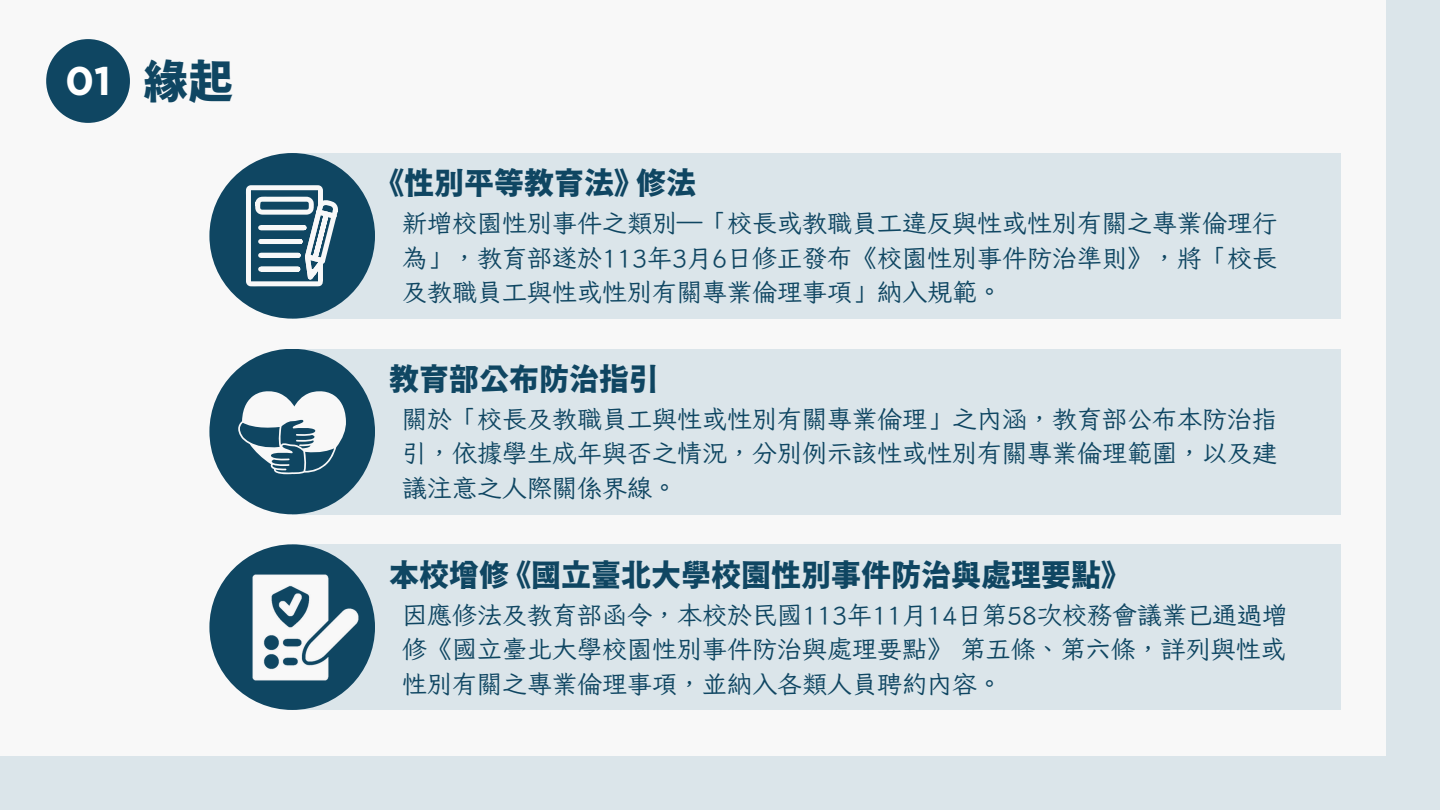
<style>
.page{position:relative;width:1440px;height:810px;background:#dbe5ea}
.page>*{position:absolute;margin:0;border:0;box-sizing:border-box;transform-origin:0 0}
.t1{font:45px "Gen Seki Gothic TW H";color:#0f4662}
.t2{font:700 40px "Gotham";color:#fff}
.t3{font:30px "Gen Seki Gothic TW H";color:#0f4662}
.t4{font:25px/34.5px "Iansui 094";color:#0f4662;text-align:justify}
</style>
<div class="page">
<div style="left:0;top:0;width:1385px;height:755px;background:#f8f8f8"></div>
<div style="left:46px;top:39px;width:84px;height:84px;background:#0f4662;border-radius:50%"></div>
<div style="left:292px;top:153px;width:1049px;height:166px;background:#dbe5ea"></div>
<div style="left:209px;top:153px;width:166px;height:166px;background:#0f4662;border-radius:50%"></div>
<svg style="left:246px;top:185px;width:92px;height:101px"></svg>
<div style="left:292px;top:349px;width:1049px;height:165px;background:#dbe5ea"></div>
<div style="left:209px;top:349px;width:166px;height:165px;background:#0f4662;border-radius:50%"></div>
<svg style="left:238px;top:391px;width:108px;height:83px"></svg>
<div style="left:292px;top:544px;width:1049px;height:166px;background:#dbe5ea"></div>
<div style="left:209px;top:544px;width:166px;height:166px;background:#0f4662;border-radius:50%"></div>
<img style="left:252px;top:567px;width:114px;height:120px">
<p class="t2" style="left:65px;top:57px;width:48px">01</p>
<h1 class="t1" style="left:144px;top:58px;width:91px">緣起</h1>
<h2 class="t3" style="left:389px;top:168px;width:308px">《性別平等教育法》修法</h2>
<p class="t4" style="left:402px;top:205px;width:875px">新增校園性別事件之類別—「校長或教職員工違反與性或性別有關之專業倫理行為」，教育部遂於113年3月6日修正發布《校園性別事件防治準則》，將「校長及教職員工與性或性別有關專業倫理事項」納入規範。</p>
<p class="t3" style="left:389px;top:364px;width:271px">教育部公布防治指引</p>
<p class="t4" style="left:402px;top:401px;width:876px">關於「校長及教職員工與性或性別有關專業倫理」之內涵，教育部公布本防治指引，依據學生成年與否之情況，分別例示該性或性別有關專業倫理範圍，以及建議注意之人際關係界線。</p>
<h2 class="t3" style="left:389px;top:559px;width:728px">本校增修《國立臺北大學校園性別事件防治與處理要點》</h2>
<p class="t4" style="left:402px;top:597px;width:886px">因應修法及教育部函令，本校於民國113年11月14日第58次校務會議業已通過增修《國立臺北大學校園性別事件防治與處理要點》第五條、第六條，詳列與性或性別有關之專業倫理事項，並納入各類人員聘約內容。</p>
</div>
